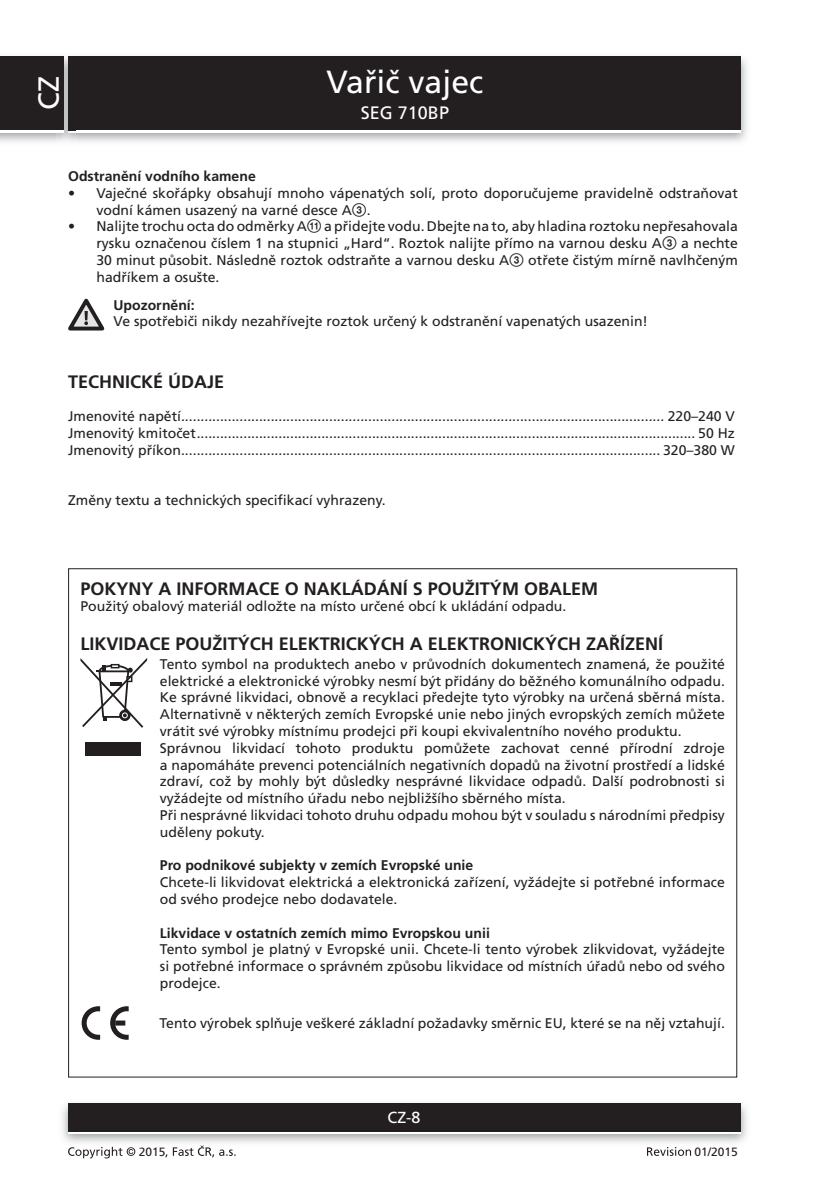
<style>
.page{position:relative;width:840px;height:1191px;background:#fff}
.page>*{position:absolute;margin:0;border:0;box-sizing:border-box;transform-origin:0 0}
.t1{font:32px "Frutiger CE";color:#fff}
.t2{font:29px "Frutiger CE";color:#fff}
._01_nadpis{font:700 18px "Frutiger CE";color:#231f20}
.t3{font:18px "Frutiger CE";color:#fff}
.t4{font:16px "Frutiger CE";color:#fff}
._03_text{font:14px/16.8px "Frutiger CE";color:#231f20;text-align:justify}
._05_odrazka{font:14px/16.8px "Frutiger CE";color:#231f20}
._06_techdata{font:14px "Frutiger CE";color:#231f20}
._03_text-2{font:700 14px "Frutiger CE";color:#231f20}
.t5{font:12px "Frutiger CE";color:#231f20}
.s1{font-family:"Zz 3"}
</style>
<div class="page">
<img style="left:0;top:56px;width:747px;height:86px">
<div style="left:68px;top:59px;width:672px;height:74px;background:#fff"></div>
<div style="left:68px;top:57px;width:672px;height:73px;background:#231f20"></div>
<img style="left:62px;top:1103px;width:685px;height:40px">
<div style="left:68px;top:1106px;width:672px;height:28px;background:linear-gradient(to right,#fff,#fff)"></div>
<div style="left:68px;top:1103px;width:672px;height:28px;background:#231f20"></div>
<img style="left:57px;top:56px;width:18px;height:86px">
<img style="left:68px;top:130px;width:7px;height:3px">
<svg style="left:68px;top:57px;width:7px;height:2px"></svg>
<img style="left:68px;top:59px;width:7px;height:71px">
<div style="left:0;top:59px;width:64px;height:74px;background:#fff"></div>
<div style="left:0;top:57px;width:64px;height:73px;background:#231f20"></div>
<svg style="left:68px;top:1146px;width:67px;height:12px"></svg>
<svg style="left:165px;top:1145px;width:70px;height:12px"></svg>
<svg style="left:647px;top:1147px;width:43px;height:8px"></svg>
<svg style="left:68px;top:299px;width:36px;height:31px"></svg>
<svg style="left:80px;top:658px;width:67px;height:70px"></svg>
<div style="left:86px;top:741px;width:55px;height:14px;background:#231f20"></div>
<svg style="left:82px;top:1006px;width:18px;height:33px"></svg>
<svg style="left:110px;top:1006px;width:19px;height:33px"></svg>
<div style="left:115px;top:1020px;width:10px;height:5px;background:#231f20"></div>
<h2 class="t2" style="left:32px;top:110px;width:35px;rotate:-90deg">CZ</h2>
<h1 class="t1" style="left:326px;top:64px;width:158px">Vařič vajec</h1>
<p class="t3" style="left:360px;top:102px;width:90px">SEG 710BP</p>
<p class="_03_text-2" style="left:68px;top:168px;width:189px">Odstranění vodního kamene</p>
<p class="_05_odrazka" style="left:96px;top:185px;width:642px;text-indent:-28px">• Vaječné skořápky obsahují mnoho vápenatých solí, proto doporučujeme pravidelně odstraňovat vodní kámen usazený na varné desce A<span class="s1">3</span>.</p>
<p class="_05_odrazka" style="left:96px;top:218px;width:642px;text-align:justify;text-indent:-28px">• Nalijte trochu octa do odměrky A<span class="s1">qa</span> a přidejte vodu. Dbejte na to, aby hladina roztoku nepřesahovala rysku označenou číslem 1 na stupnici „Hard“. Roztok nalijte přímo na varnou desku A<span class="s1">3</span> a nechte 30 minut působit. Následně roztok odstraňte a varnou desku A<span class="s1">3</span> otřete čistým mírně navlhčeným hadříkem a osušte.</p>
<p class="_03_text-2" style="left:113px;top:297px;width:83px">Upozornění:</p>
<p class="_05_odrazka" style="left:113px;top:313px;width:535px">Ve spotřebiči nikdy nezahřívejte roztok určený k odstranění vapenatých usazenin!</p>
<p class="_01_nadpis" style="left:68px;top:371px;width:158px">TECHNICKÉ ÚDAJE</p>
<p class="_06_techdata" style="left:68px;top:408px;width:668px">Jmenovité napětí............................................................................................................................ 220–240 V</p>
<p class="_06_techdata" style="left:68px;top:425px;width:668px">Jmenovitý kmitočet................................................................................................................................ 50 Hz</p>
<p class="_06_techdata" style="left:68px;top:442px;width:668px">Jmenovitý příkon........................................................................................................................... 320–380 W</p>
<p class="_03_text" style="left:68px;top:492px;width:319px">Změny textu a technických specifikací vyhrazeny.</p>
<p class="_01_nadpis" style="left:80px;top:578px;width:519px">POKYNY A INFORMACE O NAKLÁDÁNÍ S POUŽITÝM OBALEM</p>
<p class="_03_text" style="left:80px;top:598px;width:487px">Použitý obalový materiál odložte na místo určené obcí k ukládání odpadu.</p>
<p class="_01_nadpis" style="left:80px;top:633px;width:584px">LIKVIDACE POUŽITÝCH ELEKTRICKÝCH A ELEKTRONICKÝCH ZAŘÍZENÍ</p>
<p class="_03_text" style="left:160px;top:655px;width:566px">Tento symbol na produktech anebo v průvodních dokumentech znamená, že použité elektrické a elektronické výrobky nesmí být přidány do běžného komunálního odpadu.<br>Ke správné likvidaci, obnově a recyklaci předejte tyto výrobky na určená sběrná místa.<br>Alternativně v některých zemích Evropské unie nebo jiných evropských zemích můžete vrátit své výrobky místnímu prodejci při koupi ekvivalentního nového produktu.</p>
<p class="_03_text" style="left:160px;top:739px;width:566px">Správnou likvidací tohoto produktu pomůžete zachovat cenné přírodní zdroje a napomáháte prevenci potenciálních negativních dopadů na životní prostředí a lidské zdraví, což by mohly být důsledky nesprávné likvidace odpadů. Další podrobnosti si vyžádejte od místního úřadu nebo nejbližšího sběrného místa.</p>
<p class="_03_text" style="left:160px;top:806px;width:566px">Při nesprávné likvidaci tohoto druhu odpadu mohou být v souladu s národními předpisy uděleny pokuty.</p>
<p class="_03_text-2" style="left:160px;top:857px;width:315px">Pro podnikové subjekty v zemích Evropské unie</p>
<p class="_03_text" style="left:160px;top:874px;width:566px">Chcete-li likvidovat elektrická a elektronická zařízení, vyžádejte si potřebné informace od svého prodejce nebo dodavatele.</p>
<p class="_03_text-2" style="left:160px;top:924px;width:331px">Likvidace v ostatních zemích mimo Evropskou unii</p>
<p class="_03_text" style="left:160px;top:941px;width:566px">Tento symbol je platný v Evropské unii. Chcete-li tento výrobek zlikvidovat, vyžádejte si potřebné informace o správném způsobu likvidace od místních úřadů nebo od svého prodejce.</p>
<p class="_03_text" style="left:159px;top:1015px;width:566px">Tento výrobek splňuje veškeré základní požadavky směrnic EU, které se na něj vztahují.</p>
<p class="t4" style="left:387px;top:1108px;width:34px">CZ-8</p>
<p class="t5" style="left:139px;top:1144px;width:28px">2015</p>
<p class="t5" style="left:694px;top:1144px;width:45px">01/2015</p>
</div>
